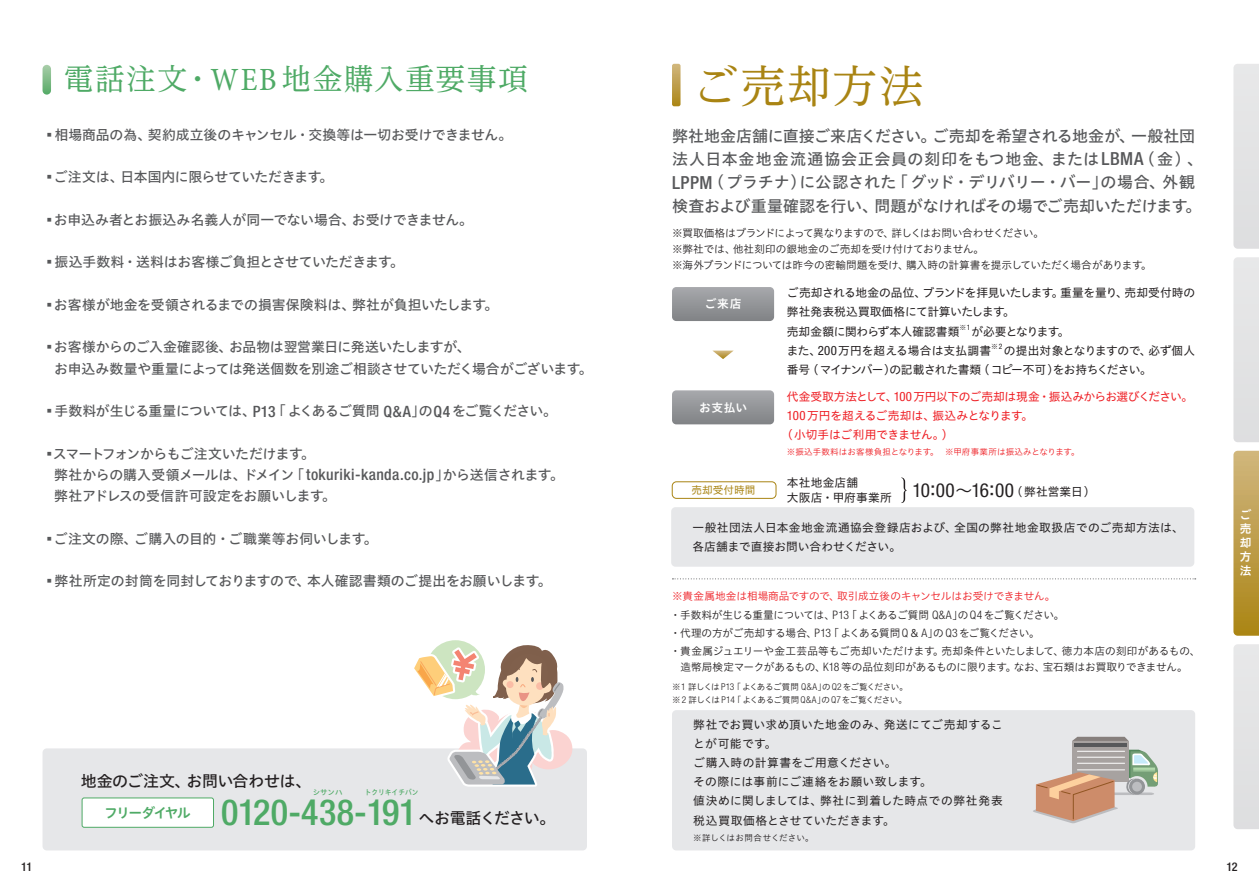
<style>
.page{position:relative;width:1259px;height:893px;background:#fff}
.page>*{position:absolute;margin:0;border:0;box-sizing:border-box;transform-origin:0 0}
.t1{font:44.7px "UD Reimin Pro";letter-spacing:.04em;color:#a98413}
.t2{font:500 condensed 36px "Helvetica Neue LT Std";letter-spacing:-.005em;color:#4faa66}
.t3{font:29.7px "UD Reimin Pro";letter-spacing:.045em;color:#4faa66}
.t4{font:condensed 19.35px "Helvetica Neue LT Std";letter-spacing:-.01em;color:#231f20}
.t5{font:15.9px/23.4px "Hiragino UD Sans Std W5";color:#57585a}
.t6{font:15.9px "Hiragino UD Sans Std W5";letter-spacing:-.025em;color:#231f20}
.t7{font:15.9px "Hiragino UD Sans Std W5";letter-spacing:-.065em;color:#231f20}
.t8{font:13.8px/21.3px "Hiragino UD Sans Std W5";letter-spacing:-.015em;color:#57585a}
.t9{font:13.8px "Hiragino UD Sans Std W5";letter-spacing:-.045em;color:#57585a}
.t10{font:13.8px "Hiragino UD Sans Std W6";letter-spacing:-.135em;color:#4faa66}
.t11{font:500 condensed 12px "Helvetica Neue LT Std";color:#231f20}
.t12{font:11.7px/19.2px "Hiragino UD Sans Std W4";letter-spacing:.035em;color:#231f20}
.t13{font:11.7px "Hiragino UD Sans Std W4";letter-spacing:-.025em;color:#ee1d23}
.t14{font:11.7px/19.2px "Hiragino UD Sans Std W4";letter-spacing:-.015em;color:#231f20}
.t15{font:11.7px/19.2px "Hiragino UD Sans Std W4";letter-spacing:.03em;color:#231f20}
.t16{font:11.7px/19.2px "Hiragino UD Sans Std W4";letter-spacing:-.035em;color:#231f20}
.t17{font:11.7px/19.2px "Hiragino UD Sans Std W4";letter-spacing:.01em;color:#231f20}
.t18{font:11.7px/14.1px "Hiragino UD Sans Std W6";letter-spacing:.06em;color:#fff;text-align:justify}
.t19{font:10.65px/18px "Hiragino UD Sans Std W3";letter-spacing:-.02em;color:#231f20}
.t20{font:10.65px "Hiragino UD Sans Std W4";color:#a98413}
.t21{font:8.55px/12.8px "Hiragino UD Sans Std W3";letter-spacing:-.05em;color:#231f20}
.t22{font:8.55px "Hiragino UD Sans Std W3";letter-spacing:.015em;color:#ee1d23}
.t23{font:8.55px "Hiragino UD Sans Std W3";color:#231f20}
.t24{font:7.5px "Hiragino UD Sans Std W5";color:#4faa66;scale:.9 1}
.t25{font:7.5px "Hiragino UD Sans Std W5";color:#4faa66}
.t26{font:6.75px "Hiragino UD Sans Std W4";color:#231f20}
.s1{font-family:"Minion Pro";font-stretch:condensed;font-size:32.7px}
.s2{font-family:"Ryumin Pr 6 N";font-weight:700;font-stretch:expanded}
.s3{font-family:"Helvetica Neue LT Std";font-weight:500;font-stretch:condensed;font-size:15.6px}
.s4{font-family:"Helvetica Neue LT Std";font-weight:500;font-stretch:condensed;font-size:18px}
.s5{font-family:"Helvetica Neue LT Std";font-stretch:condensed;font-size:7.5px}
.s6{font-family:"Helvetica Neue LT Std";font-stretch:condensed;font-size:12.9px}
.s7{font-family:"Hiragino UD Sans Std W4";font-stretch:normal;font-size:17.55px}
.s8{font-family:"Hiragino UD Sans Std W4";font-stretch:normal;font-size:11.7px}
.s9{color:#ee1d23}
.s10{font-family:"Helvetica Neue LT Std";font-weight:300;font-stretch:condensed;font-size:11.7px}
.s11{font-family:"Helvetica Neue LT Std";font-weight:300;font-stretch:condensed;font-size:9.3px}
</style>
<div class="page">
<svg style="left:672px;top:64px;width:8px;height:42px"></svg>
<div style="left:672px;top:287px;width:102px;height:34px;background:linear-gradient(to bottom,#a7a8ac,#828487);border-radius:4px"></div>
<div style="left:672px;top:390px;width:102px;height:34px;background:linear-gradient(to bottom,#a7a8ac,#828487);border-radius:4px"></div>
<div style="left:672px;top:482px;width:104px;height:17px;border:1px solid #a98413;border-radius:4px"></div>
<svg style="left:713px;top:351px;width:20px;height:8px"></svg>
<div style="left:43px;top:748px;width:544px;height:102px;background:#e6e7e9;border-radius:4px"></div>
<div style="left:672px;top:710px;width:523px;height:140px;background:#e6e7e9;border-radius:4px"></div>
<svg style="left:672px;top:578px;width:523px;height:1px"></svg>
<svg style="left:414px;top:640px;width:159px;height:147px"></svg>
<div style="left:1072px;top:741px;width:56px;height:40px;background:#a7a2a0"></div>
<hr style="left:1074px;top:743px;width:52px;height:4px;background:#57585a">
<svg style="left:1072px;top:737px;width:56px;height:4px"></svg>
<svg style="left:1033px;top:750px;width:125px;height:74px"></svg>
<svg style="left:43px;top:65px;width:8px;height:30px"></svg>
<div style="left:82px;top:798px;width:131px;height:29px;background:#fff;border-radius:2px"></div>
<div style="left:82px;top:798px;width:132px;height:29px;border:1px solid #4faa66;border-radius:2px"></div>
<svg style="left:901px;top:477px;width:6px;height:26px"></svg>
<div style="left:671px;top:507px;width:523px;height:60px;background:#e6e7e9;border-radius:4px"></div>
<svg style="left:1233px;top:451px;width:26px;height:185px;background:#be9f4d"></svg>
<div style="left:1233px;top:257px;width:26px;height:185px;background:#e3e3e4"></div>
<div style="left:1233px;top:64px;width:26px;height:185px;background:#e3e3e4"></div>
<div style="left:1233px;top:644px;width:26px;height:185px;background:#e3e3e4"></div>
<h3 class="t3" style="left:64px;top:55px;width:465px">電話注文・<span class="s1">WEB</span> 地金購入重要事項</h3>
<h1 class="t1" style="left:693px;top:50px;width:232px">ご売却方法</h1>
<p class="t8" style="left:43px;top:123px;width:471px"><span class="s2">▪</span>相場商品の為、契約成立後のキャンセル・交換等は一切お受けできません。</p>
<p class="t8" style="left:43px;top:166px;width:292px"><span class="s2">▪</span>ご注文は、日本国内に限らせていただきます。</p>
<p class="t8" style="left:43px;top:208px;width:432px"><span class="s2">▪</span>お申込み者とお振込み名義人が同一でない場合、お受けできません。</p>
<p class="t8" style="left:43px;top:251px;width:363px"><span class="s2">▪</span>振込手数料・送料はお客様ご負担とさせていただきます。</p>
<p class="t8" style="left:43px;top:293px;width:457px"><span class="s2">▪</span>お客様が地金を受領されるまでの損害保険料は、弊社が負担いたします。</p>
<p class="t8" style="left:54px;top:336px;width:540px;text-indent:-12px"><span class="s2">▪</span>お客様からのご入金確認後、お品物は翌営業日に発送いたしますが、<br>お申込み数量や重量によっては発送個数を別途ご相談させていただく場合がございます。</p>
<p class="t9" style="left:43px;top:400px;width:516px"><span class="s2">▪</span>手数料が生じる重量については、<span class="s3">P13</span>「よくあるご質問 <span class="s3">Q&amp;A</span>」の<span class="s3">Q4</span> をご覧ください。</p>
<p class="t8" style="left:54px;top:442px;width:511px;text-indent:-12px"><span class="s2">▪</span>スマートフォンからもご注文いただけます。<br>弊社からの購入受領メールは、ドメイン「<span class="s3">tokuriki-kanda.co.jp</span>」から送信されます。弊社アドレスの受信許可設定をお願いします。</p>
<p class="t8" style="left:43px;top:527px;width:337px"><span class="s2">▪</span>ご注文の際、ご購入の目的・ご職業等お伺いします。</p>
<p class="t8" style="left:43px;top:570px;width:510px"><span class="s2">▪</span>弊社所定の封筒を同封しておりますので、本人確認書類のご提出をお願いします。</p>
<p class="t5" style="left:672px;top:123px;width:532px">弊社地金店舗に直接ご来店ください。ご売却を希望される地金が、一般社団法人日本金地金流通協会正会員の刻印をもつ地金、または<span class="s4">LBMA</span>（金）、<span class="s4">LPPM</span>（プラチナ）に公認された「グッド・デリバリー・バー」の場合、外観検査および重量確認を行い、問題がなければその場でご売却いただけます。</p>
<p class="t19" style="left:672px;top:224px;width:481px;line-height:15.9px">※買取価格はブランドによって異なりますので、詳しくはお問い合わせください。<br>※弊社では、他社刻印の銀地金のご売却を受け付けておりません。<br>※海外ブランドについては昨今の密輸問題を受け、購入時の計算書を提示していただく場合があります。</p>
<p class="t14" style="left:787px;top:283px;width:410px">ご売却される地金の品位、ブランドを拝見いたします。重量を量り、売却受付時の弊社発表税込買取価格にて計算いたします。<br>売却金額に関わらず本人確認書類</p>
<p class="t18" style="left:704px;top:296px;width:38px">ご来店</p>
<p class="t26" style="left:959px;top:322px;width:12px">※<span class="s5">1</span></p>
<p class="t17" style="left:786px;top:321px;width:284px;text-indent:185px">が必要となります。また、<span class="s6">200</span>万円を超える場合は支払調書</p>
<p class="t26" style="left:991px;top:341px;width:13px">※<span class="s5">2</span></p>
<p class="t16" style="left:787px;top:340px;width:410px;text-indent:217px">の提出対象となりますので、必ず個人番号（マイナンバー）の記載された書類（コピー不可）をお持ちください。</p>
<p class="t13" style="left:787px;top:388px;width:408px">代金受取方法として、<span class="s6">100</span>万円以下のご売却は現金・振込みからお選びください。</p>
<p class="t13" style="left:787px;top:407px;width:248px"><span class="s6">100</span>万円を超えるご売却は、振込みとなります。</p>
<p class="t13" style="left:781px;top:426px;width:174px">（小切手はご利用できません。）</p>
<p class="t22" style="left:787px;top:446px;width:294px">※振込手数料はお客様負担となります。　※甲府事業所は振込みとなります。</p>
<p class="t18" style="left:699px;top:400px;width:50px">お支払い</p>
<p class="t17" style="left:787px;top:475px;width:106px;line-height:14.9px">本社地金店舗<br>大阪店・甲府事業所</p>
<p class="t15" style="left:692px;top:517px;width:493px">一般社団法人日本金地金流通協会登録店および、全国の弊社地金取扱店でのご売却方法は、各店舗まで直接お問い合わせください。</p>
<h3 class="t4" style="left:912px;top:479px;width:185px">10<span class="s7">：</span>00<span class="s7">～</span>16<span class="s7">：</span>00<span class="s8">（弊社営業日）</span></h3>
<p class="t20" style="left:691px;top:482px;width:66px">売却受付時間</p>
<p class="t6" style="left:81px;top:769px;width:232px">地金のご注文、お問い合わせは、</p>
<h2 class="t2" style="left:221px;top:791px;width:197px">0120-438-191</h2>
<p class="t25" style="left:313px;top:787px;width:31px">シサンハ</p>
<p class="t24" style="left:365px;top:787px;width:61px">トクリキイチバン</p>
<p class="t10" style="left:104px;top:802px;width:88px">フリーダイヤル</p>
<p class="t7" style="left:418px;top:806px;width:138px">へお電話ください。</p>
<p class="t19" style="left:670px;top:587px;width:532px"><span class="s9">※貴金属地金は相場商品ですので、取引成立後のキャンセルはお受けできません。<br></span>・手数料が生じる重量については、<span class="s10">P13</span>「よくあるご質問 <span class="s10">Q&amp;A</span>」の <span class="s10">Q4</span> をご覧ください。<br>・代理の方がご売却する場合、<span class="s10">P13</span>「よくある質問<span class="s10">Q</span>＆ <span class="s10">A</span>」の <span class="s10">Q3</span>をご覧ください。<br>・貴金属ジュエリーや金工芸品等もご売却いただけます。売却条件といたしまして、徳力本店の刻印があるもの、</p>
<p class="t19" style="left:680px;top:657px;width:508px">造幣局検定マークがあるもの、<span class="s10">K18</span> 等の品位刻印があるものに限ります。なお、宝石類はお買取りできません。</p>
<p class="t21" style="left:672px;top:680px;width:237px">※<span class="s11">1</span> 詳しくは <span class="s11">P13</span>「よくあるご質問 <span class="s11">Q&amp;A</span>」の <span class="s11">Q2</span>をご覧ください。※<span class="s11">2</span> 詳しくは <span class="s11">P14</span>「よくあるご質問 <span class="s11">Q&amp;A</span>」の <span class="s11">Q7</span>をご覧ください。</p>
<p class="t12" style="left:693px;top:714px;width:311px">弊社でお買い求め頂いた地金のみ、発送にてご売却することが可能です。<br>ご購入時の計算書をご用意ください。<br>その際には事前にご連絡をお願い致します。<br>値決めに関しましては、弊社に到着した時点での弊社発表税込買取価格とさせていただきます。</p>
<p class="t23" style="left:693px;top:831px;width:122px">※詳しくはお問合せください。</p>
<p class="t18" style="left:1239px;top:507px;width:13px">ご売却方法</p>
<p class="t11" style="left:21px;top:859px;width:13px">11</p>
<p class="t11" style="left:1226px;top:859px;width:13px">12</p>
</div>
